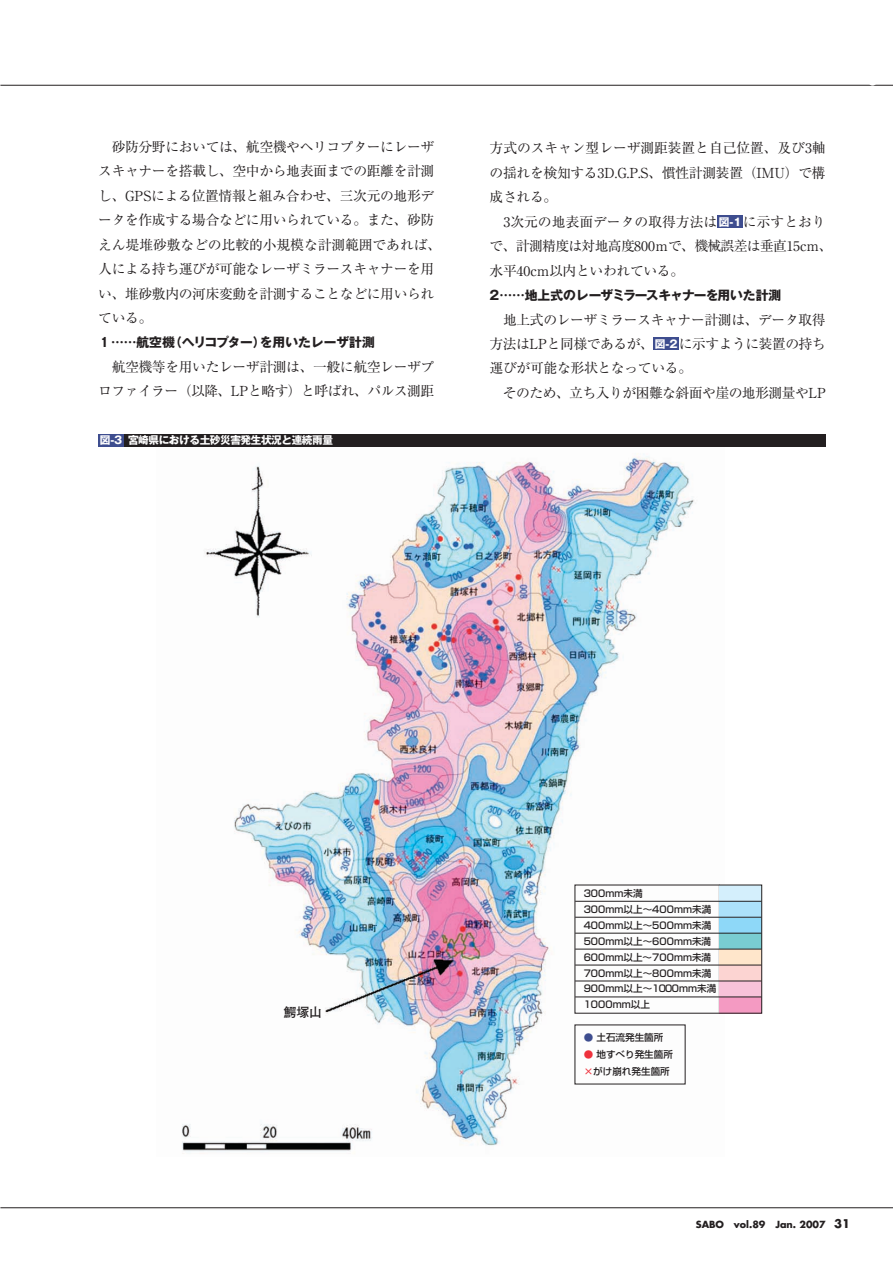
<style>
.page{position:relative;width:893px;height:1263px;background:#fff}
.page>*{position:absolute;margin:0;border:0;box-sizing:border-box;transform-origin:0 0}
.t1{font:13.8px/24.5px "Ryumin";letter-spacing:-.03em;color:#231f20}
.t2{font:13.8px "Ryumin";letter-spacing:-.01em;color:#231f20}
.t3{font:13.8px "Ryumin";color:#231f20}
.t4{font:700 12.75px "Gothic MB101";letter-spacing:-.035em;color:#231f20}
.t5{font:700 12.75px "Gothic MB101";color:#231f20}
.t6{font:700 12.75px "Futo Go B101";color:#231f20}
.t7{font:700 10.65px "Gothic MB101";letter-spacing:-.04em;color:#fff}
.t8{font:500 9.6px/15.9px "Shin Go";color:#231f20}
.t9{font:700 9.6px "Futura";color:#231f20}
.s1{color:#3e4d8f}
.s2{color:#ee313c}
.s3{font-size:11.7px}
</style>
<div class="page">
<hr style="left:0;top:1208px;width:892px;height:1px;background:#231f20">
<hr style="left:0;top:85px;width:892px;height:1px;background:#231f20">
<div style="left:653px;top:338px;width:26px;height:12px;background:#3e4d8f"></div>
<div style="left:717px;top:215px;width:26px;height:13px;background:#3e4d8f"></div>
<img style="left:157px;top:446px;width:567px;height:708px">
<div style="left:98px;top:434px;width:26px;height:12px;background:#3e4d8f"></div>
<div style="left:124px;top:434px;width:701px;height:12px;background:#231f20"></div>
<div style="left:719px;top:885px;width:43px;height:16px;background:#d4effc"></div>
<div style="left:719px;top:901px;width:43px;height:17px;background:#ace1fa"></div>
<div style="left:719px;top:918px;width:43px;height:16px;background:#8ed8f8"></div>
<div style="left:719px;top:933px;width:43px;height:16px;background:#79cdd1"></div>
<div style="left:719px;top:949px;width:43px;height:16px;background:#ffe6cb"></div>
<div style="left:719px;top:965px;width:43px;height:16px;background:#fcd4d2"></div>
<div style="left:719px;top:981px;width:43px;height:16px;background:#f8c2d9"></div>
<div style="left:719px;top:997px;width:43px;height:16px;background:#f49ac2"></div>
<hr style="left:575px;top:901px;width:186px;height:1px;background:#231f20">
<hr style="left:575px;top:917px;width:186px;height:1px;background:#231f20">
<hr style="left:575px;top:933px;width:186px;height:1px;background:#231f20">
<hr style="left:575px;top:949px;width:186px;height:1px;background:#231f20">
<hr style="left:575px;top:965px;width:186px;height:1px;background:#231f20">
<hr style="left:575px;top:981px;width:186px;height:1px;background:#231f20">
<hr style="left:575px;top:997px;width:186px;height:1px;background:#231f20">
<p class="t1" style="left:98px;top:136px;width:344px;text-indent:13px">砂防分野においては、航空機やヘリコプターにレーザスキャナーを搭載し、空中から地表面までの距離を計測し、GPSによる位置情報と組み合わせ、三次元の地形データを作成する場合などに用いられている。また、砂防えん堤堆砂敷などの比較的小規模な計測範囲であれば、人による持ち運びが可能なレーザミラースキャナーを用い、堆砂敷内の河床変動を計測することなどに用いられている。</p>
<p class="t5" style="left:98px;top:337px;width:278px">１……航空機（ヘリコプター）を用いたレーザ計測</p>
<p class="t1" style="left:98px;top:356px;width:337px;text-align:right">航空機等を用いたレーザ計測は、一般に航空レーザプロファイラー（以降、LPと略す）と呼ばれ、パルス測距</p>
<p class="t7" style="left:100px;top:436px;width:235px">図-3 宮崎県における土砂災害発生状況と連続雨量</p>
<p class="t2" style="left:489px;top:143px;width:337px">方式のスキャン型レーザ測距装置と自己位置、及び3軸</p>
<p class="t1" style="left:489px;top:162px;width:337px">の揺れを検知する3D.G.P.S、慣性計測装置（IMU）で構</p>
<p class="t1" style="left:489px;top:187px;width:69px">成される。</p>
<p class="t3" style="left:503px;top:217px;width:215px">3次元の地表面データの取得方法は</p>
<p class="t1" style="left:489px;top:211px;width:344px;text-indent:253px">に示すとおりで、計測精度は対地高度800ｍで、機械誤差は垂直15cm、水平40cm以内といわれている。</p>
<p class="t4" style="left:489px;top:290px;width:293px">2……地上式のレーザミラースキャナーを用いた計測</p>
<p class="t1" style="left:489px;top:309px;width:337px;text-indent:13px">地上式のレーザミラースキャナー計測は、データ取得方法はLPと同様であるが、</p>
<p class="t7" style="left:718px;top:218px;width:24px">図-1</p>
<p class="t1" style="left:489px;top:333px;width:337px;text-indent:189px">に示すように装置の持ち運びが可能な形状となっている。</p>
<p class="t1" style="left:503px;top:382px;width:324px">そのため、立ち入りが困難な斜面や崖の地形測量やLP</p>
<p class="t7" style="left:654px;top:340px;width:24px">図-2</p>
<p class="t6" style="left:284px;top:1008px;width:40px">鰐塚山</p>
<p class="t8" style="left:583px;top:886px;width:134px">300mm未満<br>300mm以上～400mm未満<br>400mm以上～500mm未満<br>500mm以上～600mm未満<br>600mm以上～700mm未満<br>700mm以上～800mm未満<br>900mm以上～1000mm未満<br>1000mm以上</p>
<p class="t8" style="left:583px;top:1030px;width:81px"><span class="s1">●</span> 土石流発生箇所</p>
<p class="t8" style="left:583px;top:1047px;width:91px;line-height:17px"><span class="s2">●</span> 地すべり発生箇所<span class="s2">×</span>がけ崩れ発生箇所</p>
<p class="t9" style="left:695px;top:1220px;width:156px">SABO vol.89 Jan. 2007 <span class="s3">31</span></p>
</div>
